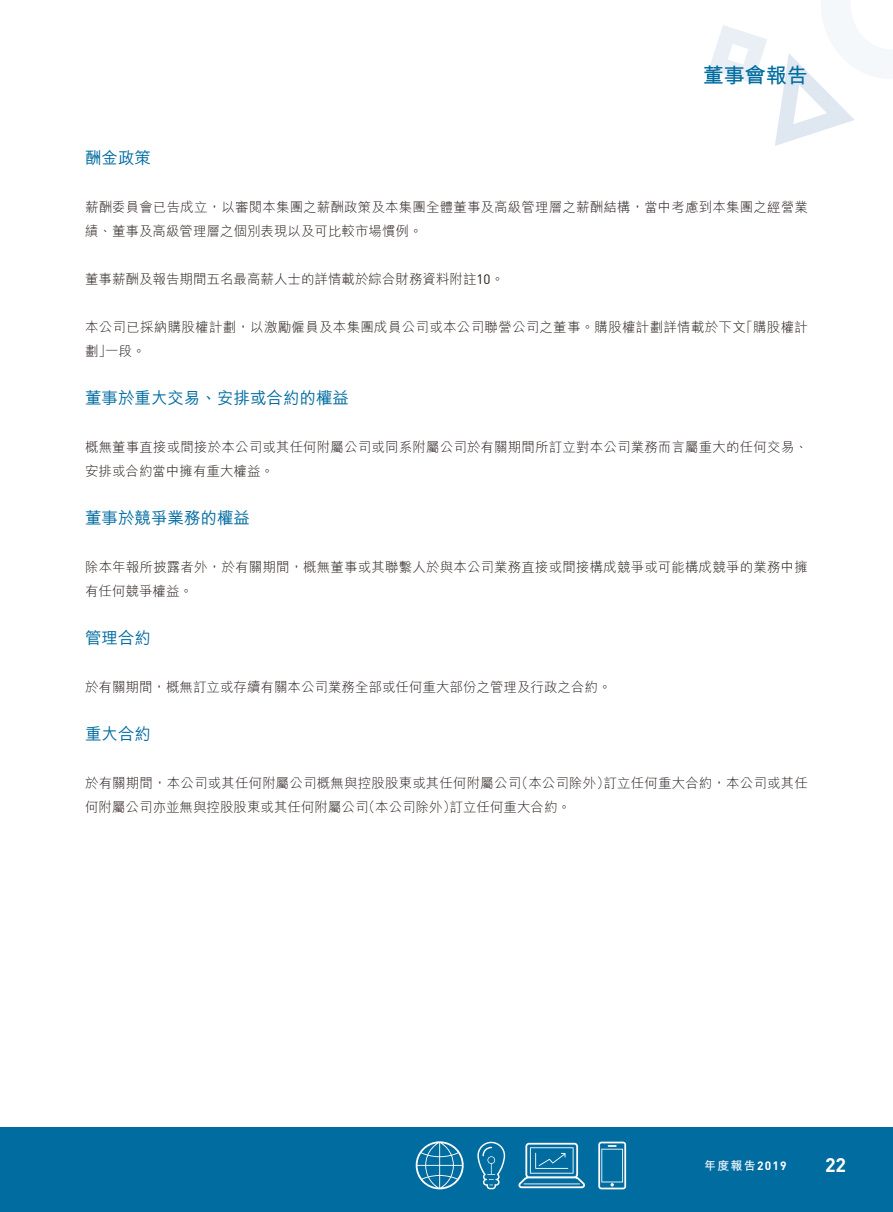
<style>
.page{position:relative;width:893px;height:1212px;background:#fff}
.page>*{position:absolute;margin:0;border:0;box-sizing:border-box;transform-origin:0 0}
.t1{font:21px "M Hei HK Bold E Ten B5 H";color:#006ca0}
.t2{font:700 19.5px "DIN Pro";color:#fff}
.t3{font:16.5px "M Hei HK Medium E Ten B5 H";color:#006ca0}
.t4{font:13.5px/24px "M Hei HK Light E Ten B5 H";letter-spacing:.01em;color:#231916}
.t5{font:12px "M Hei HK Bold E Ten B5 H";color:#fff}
.s1{font-family:"DIN Pro"}
.s2{font-family:"DIN Pro";font-weight:700}
</style>
<div class="page">
<svg style="left:709px;top:25px;width:58px;height:58px"></svg>
<svg style="left:775px;top:54px;width:79px;height:92px"></svg>
<div style="left:0;top:1127px;width:893px;height:85px;background:#006ca0"></div>
<svg style="left:598px;top:1141px;width:28px;height:48px"></svg>
<svg style="left:518px;top:1143px;width:67px;height:45px"></svg>
<svg style="left:477px;top:1142px;width:28px;height:47px"></svg>
<svg style="left:415px;top:1141px;width:49px;height:48px"></svg>
<h1 class="t1" style="left:703px;top:67px;width:106px">董事會報告</h1>
<p class="t3" style="left:85px;top:151px;width:67px">酬金政策</p>
<p class="t4" style="left:85px;top:197px;width:724px">薪酬委員會已告成立，以審閱本集團之薪酬政策及本集團全體董事及高級管理層之薪酬結構，當中考慮到本集團之經營業績、董事及高級管理層之個別表現以及可比較市場慣例。</p>
<p class="t4" style="left:85px;top:269px;width:421px">董事薪酬及報告期間五名最高薪人士的詳情載於綜合財務資料附註<span class="s1">10</span>。</p>
<p class="t4" style="left:85px;top:317px;width:724px">本公司已採納購股權計劃，以激勵僱員及本集團成員公司或本公司聯營公司之董事。購股權計劃詳情載於下文「購股權計劃」一段。</p>
<p class="t3" style="left:85px;top:391px;width:265px">董事於重大交易、安排或合約的權益</p>
<p class="t4" style="left:85px;top:437px;width:724px">概無董事直接或間接於本公司或其任何附屬公司或同系附屬公司於有關期間所訂立對本公司業務而言屬重大的任何交易、安排或合約當中擁有重大權益。</p>
<p class="t3" style="left:85px;top:511px;width:166px">董事於競爭業務的權益</p>
<p class="t4" style="left:85px;top:557px;width:724px">除本年報所披露者外，於有關期間，概無董事或其聯繫人於與本公司業務直接或間接構成競爭或可能構成競爭的業務中擁有任何競爭權益。</p>
<p class="t3" style="left:85px;top:631px;width:67px">管理合約</p>
<p class="t4" style="left:85px;top:677px;width:528px">於有關期間，概無訂立或存續有關本公司業務全部或任何重大部份之管理及行政之合約。</p>
<p class="t3" style="left:85px;top:727px;width:67px">重大合約</p>
<p class="t4" style="left:85px;top:773px;width:724px">於有關期間，本公司或其任何附屬公司概無與控股股東或其任何附屬公司（本公司除外）訂立任何重大合約，本公司或其任何附屬公司亦並無與控股股東或其任何附屬公司（本公司除外）訂立任何重大合約。</p>
<p class="t5" style="left:704px;top:1160px;width:84px">年度報告<span class="s2">2019</span></p>
<h2 class="t2" style="left:825px;top:1158px;width:23px">22</h2>
</div>
